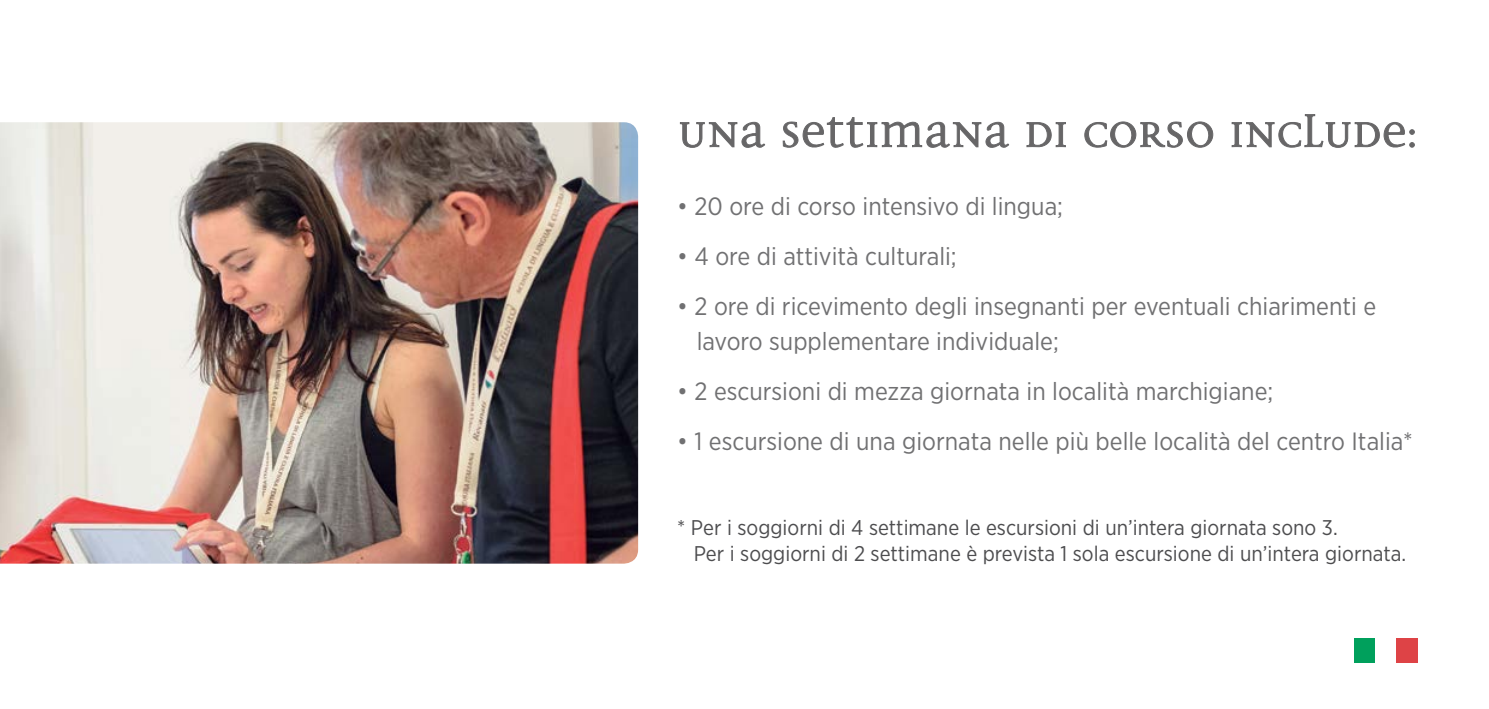
<style>
.page{position:relative;width:1489px;height:709px;background:#fff}
.page>*{position:absolute;margin:0;border:0;box-sizing:border-box;transform-origin:0 0}
.t1{font:62.5px "Disturbance";color:#414042}
.t2{font:25px/35px "Gotham Narrow";color:#4d4d4f}
.t3{font:21.25px/25px "Gotham Narrow";color:#4d4d4f}
</style>
<div class="page">
<svg style="left:679px;top:121px;width:86px;height:27px"></svg>
<svg style="left:782px;top:117px;width:227px;height:31px"></svg>
<svg style="left:1026px;top:122px;width:40px;height:26px"></svg>
<svg style="left:1084px;top:121px;width:129px;height:27px"></svg>
<svg style="left:1231px;top:114px;width:183px;height:34px"></svg>
<img style="left:0;top:122px;width:638px;height:441px">
<div style="left:1354px;top:638px;width:21px;height:25px;background:#00a05c"></div>
<div style="left:1396px;top:638px;width:21px;height:25px;background:#de4346"></div>
<h1 class="t1" style="left:677px;top:100px;width:741px">Una settimana di corso include:</h1>
<p class="t2" style="left:677px;top:188px;width:387px">• 20 ore di corso intensivo di lingua;</p>
<p class="t2" style="left:677px;top:238px;width:281px">• 4 ore di attività culturali;</p>
<p class="t2" style="left:696px;top:288px;width:681px;text-indent:-19px">• 2 ore di ricevimento degli insegnanti per eventuali chiarimenti e lavoro supplementare individuale;</p>
<p class="t2" style="left:677px;top:373px;width:597px">• 2 escursioni di mezza giornata in località marchigiane;</p>
<p class="t2" style="left:677px;top:423px;width:737px">• 1 escursione di una giornata nelle più belle località del centro Italia*</p>
<p class="t3" style="left:693px;top:515px;width:714px;text-indent:-17px">* Per i soggiorni di 4 settimane le escursioni di un’intera giornata sono 3.<br>Per i soggiorni di 2 settimane è prevista 1 sola escursione di un’intera giornata.</p>
</div>
